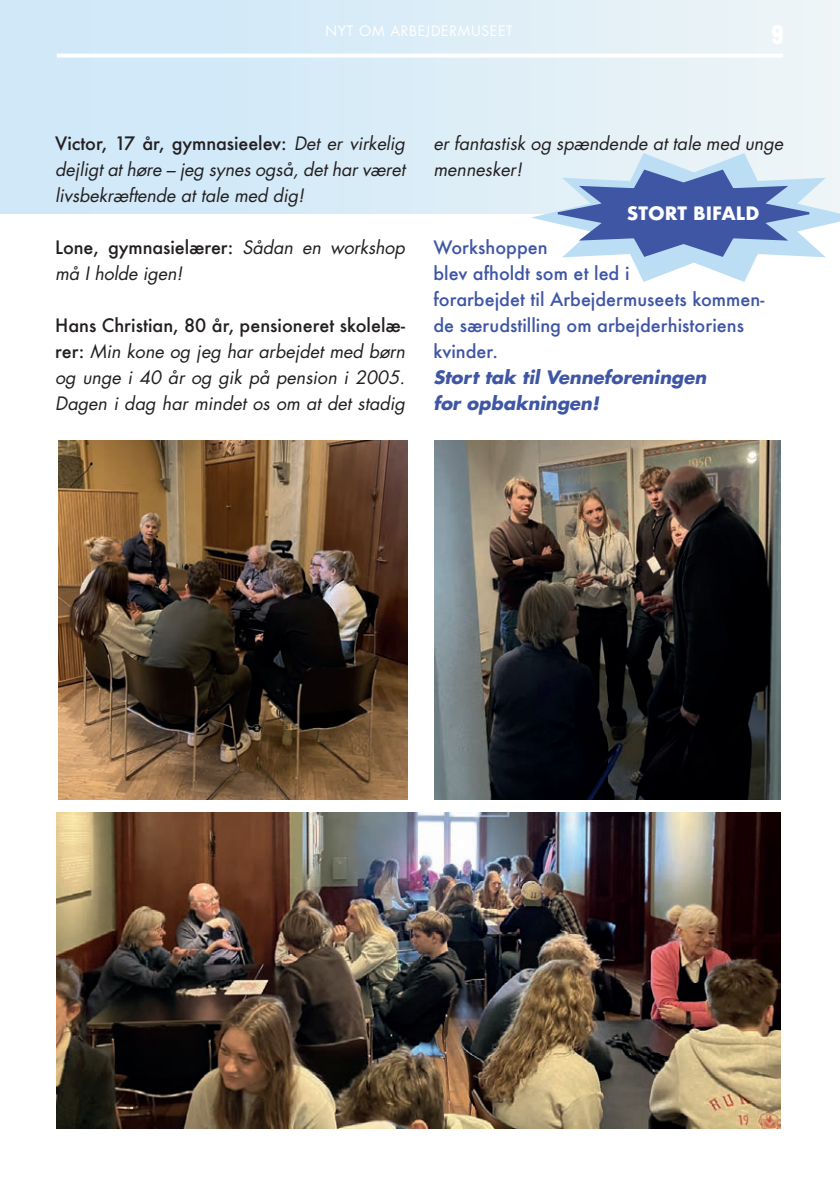
<style>
.page{position:relative;width:840px;height:1191px;background:#fff}
.page>*{position:absolute;margin:0;border:0;box-sizing:border-box;transform-origin:0 0}
.Brød_9_13{font:italic 18px/26px "Futura";color:#231f20;text-align:justify}
.Brød_9_13-2{font:500 18px/26px "Futura";color:#3f56a5}
.Brød_9_13-3{font:italic 700 18px "Futura";color:#3f56a5}
.Brød_9_13-4{font:700 18px "Futura";color:#fff}
.t1{font:14px "Futura";letter-spacing:.05em;color:#fff}
.s1{font-weight:500;font-style:normal}
</style>
<div class="page">
<div style="left:0;top:0;width:839px;height:213px;background:linear-gradient(to right,#cbe6f8,#edf5f7)"></div>
<img style="left:57px;top:812px;width:723px;height:316px">
<img style="left:58px;top:440px;width:349px;height:359px">
<img style="left:434px;top:440px;width:346px;height:359px">
<svg style="left:530px;top:153px;width:309px;height:129px"></svg>
<svg style="left:57px;top:54px;width:725px;height:4px"></svg>
<p class="t1" style="left:325px;top:22px;width:189px">NYT OM ARBEJDERMUSEET</p>
<p class="Brød_9_13" style="left:55px;top:130px;width:351px"><span class="s1">Victor, 17 år, gymnasieelev:</span> Det er virkelig dejligt at høre – jeg synes også, det har været livsbekræftende at tale med dig!</p>
<p class="Brød_9_13" style="left:55px;top:234px;width:351px"><span class="s1">Lone, gymnasielærer:</span> Sådan en workshop må I holde igen!</p>
<p class="Brød_9_13" style="left:55px;top:312px;width:351px"><span class="s1">Hans Christian, 80 år, pensioneret skolelæ&shy;rer:</span> Min kone og jeg har arbejdet med børn og unge i 40 år og gik på pension i 2005.<br>Dagen i dag har mindet os om at det stadig</p>
<p class="Brød_9_13" style="left:433px;top:130px;width:351px">er fantastisk og spændende at tale med unge mennesker!</p>
<p class="Brød_9_13-4" style="left:626px;top:200px;width:134px">STORT BIFALD</p>
<p class="Brød_9_13-2" style="left:433px;top:234px;width:116px">Workshoppen</p>
<p class="Brød_9_13-2" style="left:433px;top:260px;width:197px">blev afholdt som et led i</p>
<p class="Brød_9_13-2" style="left:433px;top:286px;width:332px">forarbejdet til Arbejdermuseets kommen&shy;de særudstilling om arbejderhistoriens kvinder.</p>
<p class="Brød_9_13-3" style="left:433px;top:365px;width:274px">Stort tak til Venneforeningen</p>
<p class="Brød_9_13-3" style="left:433px;top:391px;width:167px">for opbakningen!</p>
</div>
